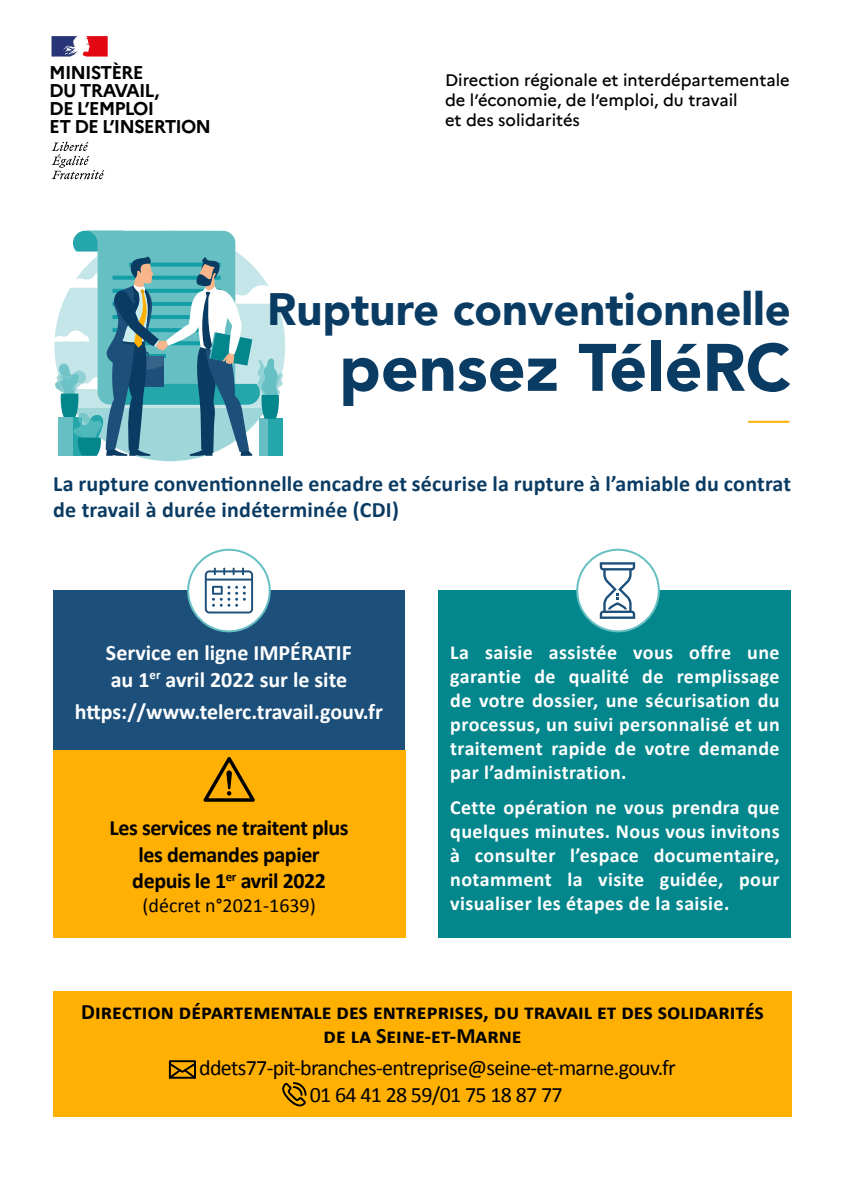
<style>
.page{position:relative;width:842px;height:1191px;background:#fff}
.page>*{position:absolute;margin:0;border:0;box-sizing:border-box;transform-origin:0 0}
.t1{font:900 66.4px "Avenir";color:#0a3b63}
.t2{font:900 45.4px "Avenir";color:#0a3b63}
.t3{font:700 22px/26.4px "Calibri";letter-spacing:-.015em;color:#000;text-align:center}
.t4{font:700 22px/26.4px "Calibri";letter-spacing:.01em;color:#0a3b63}
.t5{font:700 22px/26.4px "Calibri";color:#fff}
.t6{font:22px/26.4px "Calibri";letter-spacing:-.03em;color:#000;text-align:center}
.t7{font:700 20px/24px "Calibri";letter-spacing:.02em;color:#fff;text-align:justify}
.t8{font:20px "Calibri";color:#000}
.t9{font:700 18.4px/17.8px "Marianne";letter-spacing:-.05em;color:#000}
.t10{font:500 16.4px/19.8px "Marianne";color:#000}
</style>
<div class="page">
<svg style="left:52px;top:142px;width:52px;height:37px"></svg>
<svg style="left:52px;top:36px;width:56px;height:21px"></svg>
<div style="left:439px;top:590px;width:352px;height:347px;background:#03878c"></div>
<div style="left:53px;top:590px;width:352px;height:167px;background:#1c4f7a"></div>
<div style="left:53px;top:750px;width:352px;height:187px;background:#ffb003"></div>
<div style="left:188px;top:550px;width:82px;height:81px;background:#fff;border-radius:50%"></div>
<div style="left:187px;top:549px;width:84px;height:83px;border:2px solid #66bfc2;border-radius:50%"></div>
<div style="left:577px;top:550px;width:82px;height:81px;background:#fff;border-radius:50%"></div>
<div style="left:576px;top:549px;width:84px;height:83px;border:2px solid #66bfc2;border-radius:50%"></div>
<svg style="left:54px;top:231px;width:231px;height:230px"></svg>
<svg style="left:205px;top:567px;width:48px;height:46px"></svg>
<svg style="left:203px;top:757px;width:52px;height:44px"></svg>
<svg style="left:600px;top:562px;width:35px;height:57px"></svg>
<hr style="left:749px;top:421px;width:40px;height:2px;background:#ffb003">
<div style="left:53px;top:991px;width:739px;height:126px;background:#ffb003"></div>
<svg style="left:169px;top:1060px;width:27px;height:18px"></svg>
<svg style="left:282px;top:1082px;width:24px;height:24px"></svg>
<p class="t9" style="left:49px;top:64px;width:163px">MINISTÈRE<br>DU TRAVAIL,<br>DE L’EMPLOI<br>ET DE L’INSERTION</p>
<p class="t10" style="left:445px;top:69px;width:346px">Direction régionale et interdépartementale de l’économie, de l’emploi, du travail<br>et des solidarités</p>
<h2 class="t2" style="left:267px;top:270px;width:525px">Rupture conventionnelle</h2>
<h1 class="t1" style="left:339px;top:311px;width:453px">pensez TéléRC</h1>
<p class="t4" style="left:53px;top:469px;width:739px">La rupture conventionnelle encadre et sécurise la rupture à l’amiable du contrat de travail à durée indéterminée (CDI)</p>
<p class="t5" style="left:106px;top:639px;width:247px">Service en ligne IMPÉRATIF au 1<sup>er</sup> avril 2022 sur le site</p>
<p class="t5" style="left:75px;top:697px;width:310px">https://www.telerc.travail.gouv.fr</p>
<p class="t3" style="left:110px;top:814px;width:241px">Les services ne traitent plus les demandes papier depuis le 1<sup>er</sup> avril 2022</p>
<p class="t8" style="left:142px;top:891px;width:175px">(décret n°2021-1639)</p>
<p class="t7" style="left:450px;top:639px;width:331px">La saisie assistée vous offre une garantie de qualité de remplissage de votre dossier, une sécurisation du processus, un suivi personnalisé et un traitement rapide de votre demande par l’administration.</p>
<p class="t7" style="left:450px;top:794px;width:331px">Cette opération ne vous prendra que quelques minutes. Nous vous invitons à consulter l’espace documentaire, notamment la visite guidée, pour visualiser les étapes de la saisie.</p>
<p class="t3" style="left:81px;top:999px;width:684px;line-height:24px">Direction départementale des entreprises, du travail et des solidarités de la Seine-et-Marne</p>
<p class="t6" style="left:199px;top:1054px;width:478px">ddets77-pit-branches-entreprise@seine-et-marne.gouv.fr<br>01 64 41 28 59/01 75 18 87 77</p>
</div>
